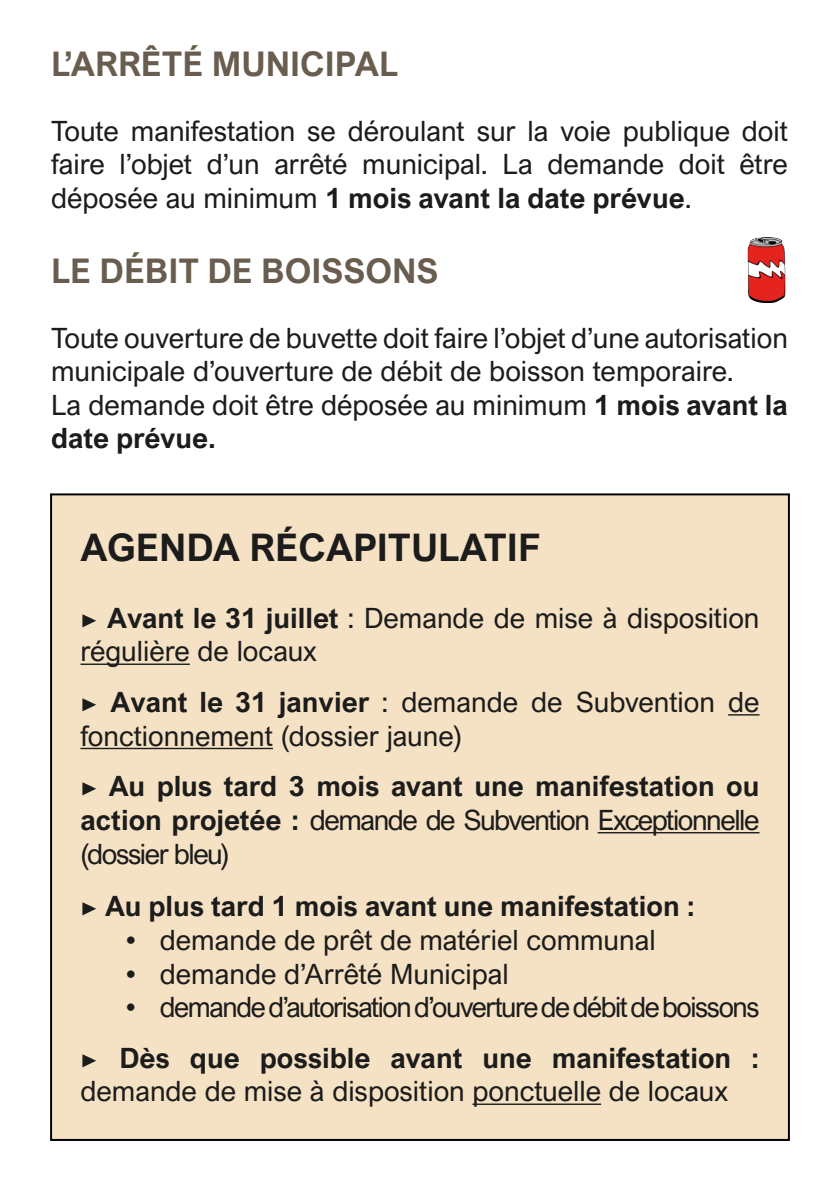
<style>
.page{position:relative;width:840px;height:1191px;background:#fff}
.page>*{position:absolute;margin:0;border:0;box-sizing:border-box;transform-origin:0 0}
.t1{font:700 38px "Arial Nova";color:#1c1c1c}
.Style_de_paragraphe{font:700 34px "Arial Nova";color:#695d4f}
.Style_de_paragraphe-2{font:28px/33.6px "Arial Nova";color:#1c1c1c}
.t2{font:700 28px/33.6px "Arial Nova";color:#1c1c1c;text-align:justify}
.Style_de_paragraphe-3{font:28px "Arial Nova";letter-spacing:-.05em;color:#1c1c1c}
.s1{font-weight:700}
.s2{font-family:"Minion Pro"}
.s3{font-family:"Minion Pro";font-weight:400}
.s4{font-weight:400}
</style>
<div class="page">
<img style="left:747px;top:237px;width:39px;height:65px">
<div style="left:51px;top:494px;width:737px;height:646px;background:#f5e2c4"></div>
<hr style="left:80px;top:663px;width:110px;height:2px;background:#1c1c1c">
<hr style="left:727px;top:714px;width:32px;height:1px;background:#1c1c1c">
<hr style="left:80px;top:748px;width:193px;height:1px;background:#1c1c1c">
<hr style="left:597px;top:832px;width:162px;height:1px;background:#1c1c1c">
<hr style="left:472px;top:1103px;width:128px;height:2px;background:#1c1c1c">
<p class="Style_de_paragraphe" style="left:51px;top:44px;width:348px">L’ARRÊTÉ MUNICIPAL</p>
<p class="Style_de_paragraphe-2" style="left:51px;top:114px;width:738px;text-align:justify">Toute manifestation se déroulant sur la voie publique doit faire l’objet d’un arrêté municipal. La demande doit être déposée au minimum <span class="s1">1 mois avant la date prévue</span>.</p>
<p class="Style_de_paragraphe" style="left:51px;top:251px;width:389px">LE DÉBIT DE BOISSONS</p>
<p class="Style_de_paragraphe-2" style="left:51px;top:321px;width:738px">Toute ouverture de buvette doit faire l’objet d’une autorisation municipale d’ouverture de débit de boisson temporaire.</p>
<p class="Style_de_paragraphe-2" style="left:51px;top:388px;width:738px">La demande doit être déposée au minimum <span class="s1">1 mois avant la date prévue.</span></p>
<p class="t1" style="left:80px;top:525px;width:461px">AGENDA RÉCAPITULATIF</p>
<p class="Style_de_paragraphe-2" style="left:80px;top:601px;width:680px"><span class="s2">▶</span> <span class="s1">Avant le 31 juillet</span> : Demande de mise à disposition régulière de locaux</p>
<p class="Style_de_paragraphe-2" style="left:80px;top:685px;width:680px"><span class="s2">▶</span> <span class="s1">Avant le 31 janvier</span> : demande de Subvention de fonctionnement (dossier jaune)</p>
<p class="t2" style="left:80px;top:769px;width:680px"><span class="s3">▶</span> Au plus tard 3 mois avant une manifestation ou action projetée : <span class="s4">demande de Subvention Exceptionnelle (dossier bleu)</span></p>
<p class="t2" style="left:80px;top:889px;width:615px"><span class="s3">▶</span> Au plus tard 1 mois avant une manifestation :</p>
<p class="Style_de_paragraphe-2" style="left:126px;top:923px;width:531px">• demande de prêt de matériel communal</p>
<p class="Style_de_paragraphe-2" style="left:126px;top:956px;width:384px">• demande d’Arrêté Municipal</p>
<p class="Style_de_paragraphe-3" style="left:126px;top:991px;width:634px">• demande d’autorisation d’ouverture de débit de boissons</p>
<p class="Style_de_paragraphe-2" style="left:80px;top:1041px;width:680px"><span class="s2">▶</span> <span class="s1">Dès que possible avant une manifestation : </span>demande de mise à disposition ponctuelle de locaux</p>
</div>
